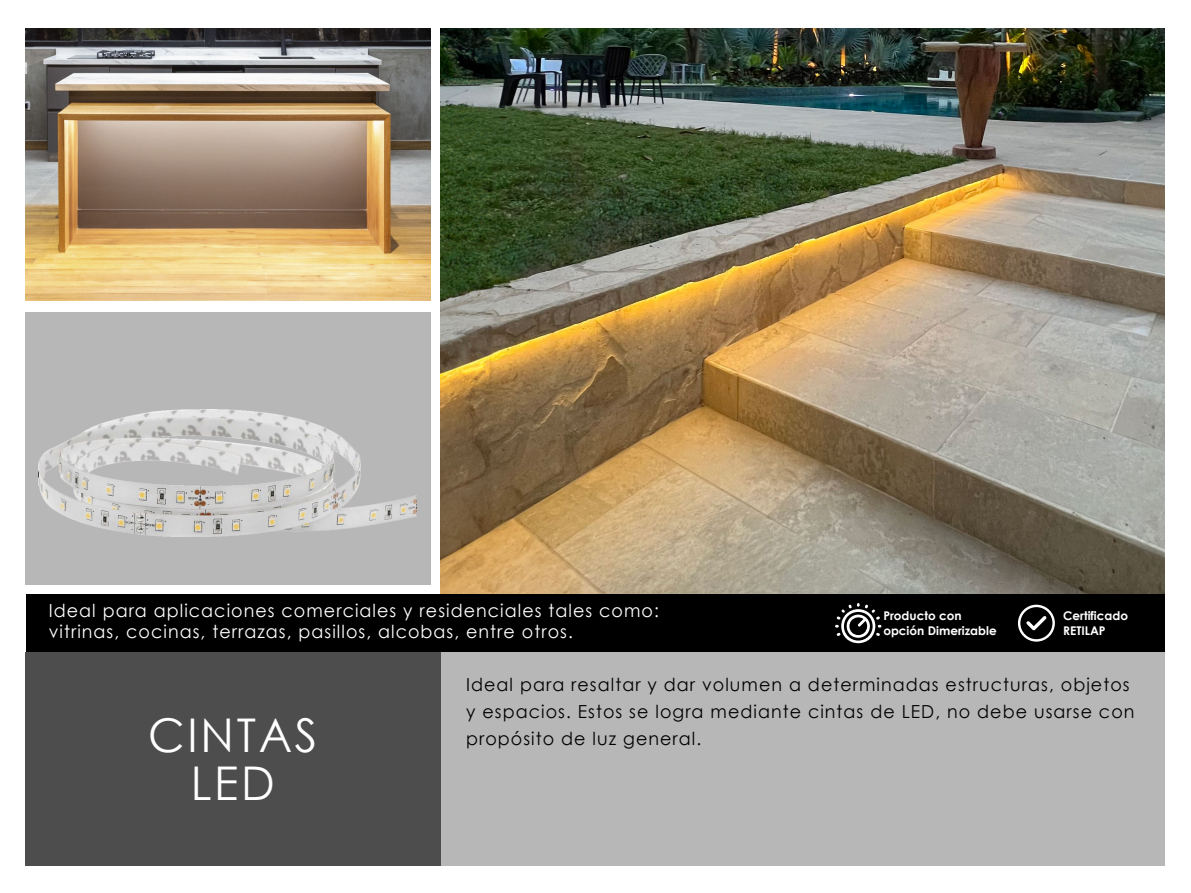
<style>
.page{position:relative;width:1191px;height:893px;background:#fff}
.page>*{position:absolute;margin:0;border:0;box-sizing:border-box;transform-origin:0 0}
.t1{font:46.5px/48px "Century Gothic";letter-spacing:.06em;color:#fff;text-align:center}
.t2{font:18px/27px "Century Gothic";letter-spacing:.06em;color:#000}
.t3{font:18px/21px "Century Gothic";letter-spacing:.06em;color:#fff}
.t4{font:700 12px/14.4px "Century Gothic";color:#fff}
</style>
<div class="page">
<img style="left:440px;top:28px;width:724px;height:566px">
<div style="left:26px;top:651px;width:414px;height:214px;background:#4d4d4d"></div>
<div style="left:440px;top:651px;width:724px;height:214px;background:#b7b7b7"></div>
<div style="left:26px;top:595px;width:1138px;height:57px;background:#000"></div>
<div style="left:26px;top:312px;width:404px;height:273px;background:#b7b7b7"></div>
<svg style="left:1018px;top:605px;width:37px;height:37px"></svg>
<svg style="left:835px;top:603px;width:46px;height:40px"></svg>
<img style="left:26px;top:28px;width:404px;height:272px">
<img style="left:39px;top:410px;width:377px;height:126px">
<p class="t3" style="left:49px;top:600px;width:611px">Ideal para aplicaciones comerciales y residenciales tales como: vitrinas, cocinas, terrazas, pasillos, alcobas, entre otros.</p>
<p class="t4" style="left:1063px;top:608px;width:66px">Certificado<br>RETILAP</p>
<p class="t4" style="left:883px;top:608px;width:115px">Producto con opción Dimerizable</p>
<p class="t2" style="left:466px;top:670px;width:670px">Ideal para resaltar y dar volumen a determinadas estructuras, objetos y espacios. Estos se logra mediante cintas de LED, no debe usarse con propósito de luz general.</p>
<h1 class="t1" style="left:148px;top:710px;width:171px">CINTAS<br>LED</h1>
</div>
